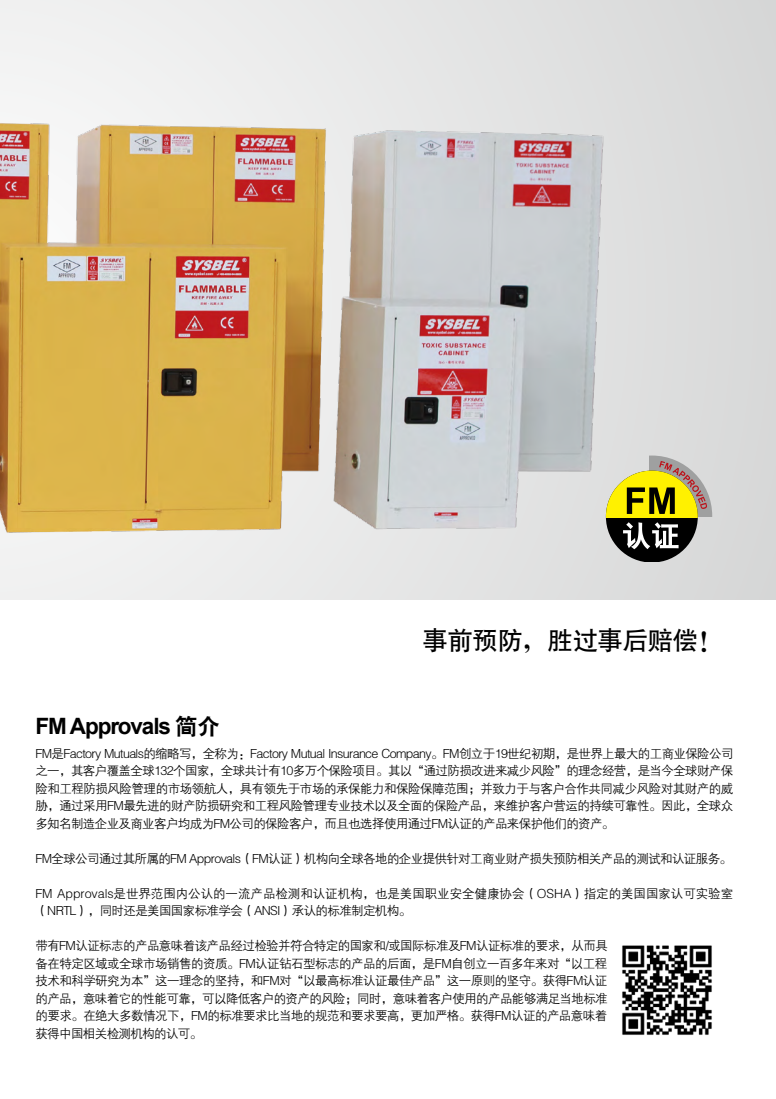
<style>
.page{position:relative;width:776px;height:1099px;background:#fff}
.page>*{position:absolute;margin:0;border:0;box-sizing:border-box;transform-origin:0 0}
.t1{font:25px "Heiti CSEG Medium GB";color:#000}
.t2{font:700 22.5px "Arial";letter-spacing:-.05em;color:#000}
.t3{font:12.5px/17.5px "FZZDXJW GB1 0";letter-spacing:-.05em;color:#000;text-align:justify}
.t4{font:12.5px/17.5px "FZZDXJW GB1 0";letter-spacing:-.005em;color:#000}
.s1{font-family:"H Yb 2 gj";font-weight:400}
</style>
<div class="page">
<div style="left:0;top:0;width:776px;height:599px;background:linear-gradient(to right,#f4f4f4,#d8d8d8)"></div>
<img style="left:0;top:50px;width:649px;height:525px">
<img style="left:622px;top:945px;width:90px;height:90px">
<div style="left:606px;top:470px;width:92px;height:92px;background:#000;border-radius:50%"></div>
<svg style="left:606px;top:455px;width:106px;height:94px"></svg>
<p class="t1" style="left:423px;top:627px;width:301px">事前预防，胜过事后赔偿！</p>
<p class="t2" style="left:35px;top:711px;width:186px">FM Approvals <span class="s1">简介</span></p>
<p class="t3" style="left:35px;top:745px;width:700px">FM是Factory Mutuals的缩略写，全称为：Factory Mutual Insurance Company。FM创立于19世纪初期，是世界上最大的工商业保险公司之一，其客户覆盖全球132个国家，全球共计有10多万个保险项目。其以“通过防损改进来减少风险”的理念经营，是当今全球财产保险和工程防损风险管理的市场领航人，具有领先于市场的承保能力和保险保障范围；并致力于与客户合作共同减少风险对其财产的威胁，通过采用FM最先进的财产防损研究和工程风险管理专业技术以及全面的保险产品，来维护客户营运的持续可靠性。因此，全球众多知名制造企业及商业客户均成为FM公司的保险客户，而且也选择使用通过FM认证的产品来保护他们的资产。</p>
<p class="t3" style="left:35px;top:850px;width:698px">FM全球公司通过其所属的FM Approvals（FM认证）机构向全球各地的企业提供针对工商业财产损失预防相关产品的测试和认证服务。</p>
<p class="t4" style="left:35px;top:885px;width:699px">FM Approvals是世界范围内公认的一流产品检测和认证机构，也是美国职业安全健康协会（OSHA）指定的美国国家认可实验室（NRTL），同时还是美国国家标准学会（ANSI）承认的标准制定机构。</p>
<p class="t3" style="left:35px;top:937px;width:574px">带有FM认证标志的产品意味着该产品经过检验并符合特定的国家和/或国际标准及FM认证标准的要求，从而具备在特定区域或全球市场销售的资质。FM认证钻石型标志的产品的后面，是FM自创立一百多年来对“以工程技术和科学研究为本”这一理念的坚持，和FM对“以最高标准认证最佳产品”这一原则的坚守。获得FM认证的产品，意味着它的性能可靠，可以降低客户的资产的风险；同时，意味着客户使用的产品能够满足当地标准的要求。在绝大多数情况下，FM的标准要求比当地的规范和要求要高，更加严格。获得FM认证的产品意味着获得中国相关检测机构的认可。</p>
</div>
